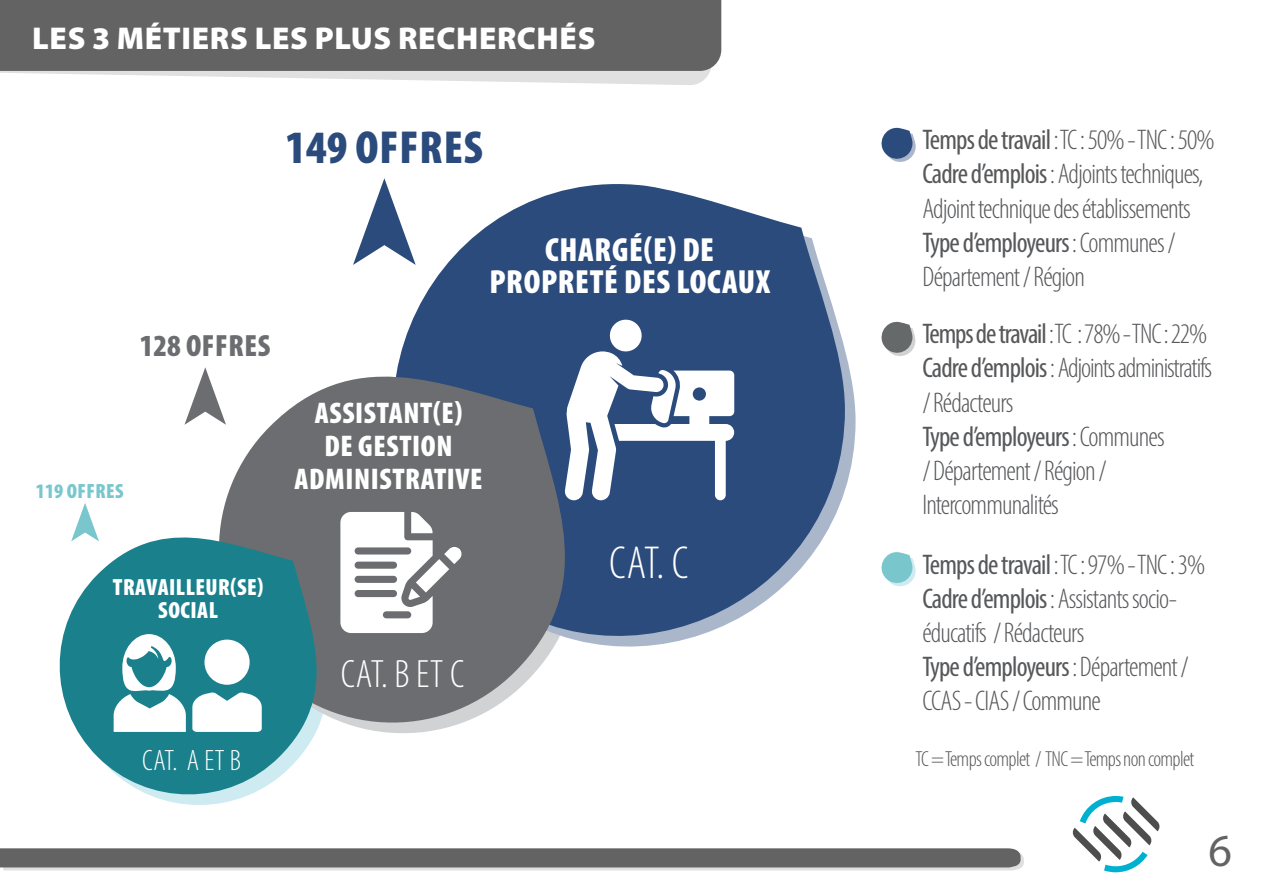
<style>
.page{position:relative;width:1263px;height:893px;background:#fff}
.page>*{position:absolute;margin:0;border:0;box-sizing:border-box;transform-origin:0 0}
.titre_petit{font:900 condensed 46.5px "Myriad Pro";letter-spacing:.02em;color:#2a4b7c}
.t1{font:300 condensed 46.5px "Myriad Pro";color:#fff}
.t2{font:45.9px "Myriad Pro";color:#646363}
.t3{font:300 condensed 39.75px "Myriad Pro";color:#fff}
.titre_petit-2{font:900 condensed 33.6px "Myriad Pro";letter-spacing:.02em;color:#fff}
.t4{font:900 31.65px "Myriad Pro";letter-spacing:.02em;color:#fff}
.titre_petit-3{font:900 condensed 30.9px "Myriad Pro";letter-spacing:.02em;color:#6c6d70}
.titre_petit-4{font:900 condensed 30px/33px "Myriad Pro";letter-spacing:.02em;color:#fff;text-align:center}
.t5{font:300 condensed 29.55px "Myriad Pro";color:#fff}
.t6{font:300 condensed 28.5px/34.2px "Myriad Pro";letter-spacing:-.03em;color:#57585a}
.t7{font:condensed 28.5px "Myriad Pro";letter-spacing:-.03em;color:#57585a}
.titre_petit-5{font:900 condensed 23.55px "Myriad Pro";letter-spacing:.02em;color:#fff}
.t8{font:300 condensed 21.9px "Myriad Pro";letter-spacing:-.03em;color:#57585a}
.titre_petit-6{font:900 condensed 20.7px "Myriad Pro";letter-spacing:.02em;color:#79c7cd}
.s1{font-weight:400}
.s2{font-weight:300}
</style>
<div class="page">
<svg style="left:403px;top:184px;width:442px;height:463px;fill:#2a4b7c"></svg>
<svg style="left:222px;top:344px;width:376px;height:389px;fill:#6c6d70"></svg>
<svg style="left:59px;top:513px;width:282px;height:292px;fill:#1a818c"></svg>
<svg style="left:353px;top:178px;width:63px;height:87px"></svg>
<svg style="left:184px;top:367px;width:42px;height:58px"></svg>
<svg style="left:71px;top:503px;width:28px;height:38px"></svg>
<svg style="left:881px;top:127px;width:35px;height:35px"></svg>
<svg style="left:881px;top:552px;width:34px;height:35px"></svg>
<svg style="left:881px;top:321px;width:34px;height:35px"></svg>
<svg style="left:114px;top:634px;width:72px;height:98px"></svg>
<svg style="left:0;top:848px;width:1024px;height:22px;background:#757474"></svg>
<svg style="left:0;top:71px;width:710px;height:14px;fill:#e0e0e0"></svg>
<div style="left:0;top:0;width:721px;height:71px;background:#646363"></div>
<svg style="left:192px;top:692px;width:70px;height:40px"></svg>
<div style="left:204px;top:640px;width:46px;height:45px;background:#fff;border-radius:50%"></div>
<svg style="left:1072px;top:796px;width:88px;height:76px"></svg>
<svg style="left:340px;top:512px;width:122px;height:121px"></svg>
<svg style="left:564px;top:318px;width:170px;height:182px"></svg>
<p class="t4" style="left:32px;top:17px;width:565px">LES 3 MÉTIERS LES PLUS RECHERCHÉS</p>
<p class="titre_petit" style="left:285px;top:117px;width:199px">149 OFFRES</p>
<p class="titre_petit-3" style="left:140px;top:326px;width:132px">128 OFFRES</p>
<p class="titre_petit-6" style="left:36px;top:478px;width:89px">119 OFFRES</p>
<p class="titre_petit-5" style="left:113px;top:572px;width:152px">TRAVAILLEUR(SE)</p>
<p class="titre_petit-5" style="left:158px;top:595px;width:61px">SOCIAL</p>
<p class="titre_petit-2" style="left:545px;top:228px;width:170px">CHARGÉ(E) DE</p>
<p class="titre_petit-2" style="left:489px;top:260px;width:282px">PROPRETÉ DES LOCAUX</p>
<p class="titre_petit-4" style="left:315px;top:396px;width:149px">ASSISTANT(E)</p>
<p class="titre_petit-4" style="left:295px;top:428px;width:189px">DE GESTION<br>ADMINISTRATIVE</p>
<p class="t3" style="left:341px;top:651px;width:125px">CAT. B ET C</p>
<p class="t1" style="left:609px;top:535px;width:81px">CAT. C</p>
<p class="t5" style="left:142px;top:743px;width:100px">CAT. A ET B</p>
<p class="t6" style="left:922px;top:123px;width:294px"><span class="s1">Temps de travail</span> : TC : 50% - TNC : 50%</p>
<p class="t6" style="left:922px;top:157px;width:283px"><span class="s1">Cadre d’emplois</span> : Adjoints techniques,<br>Adjoint technique des établissements<br><span class="s1">Type d’employeurs</span> : Communes /<br>Département / Région</p>
<p class="t6" style="left:922px;top:317px;width:286px"><span class="s1">Temps de travail</span> : TC : 78% - TNC : 22%</p>
<p class="t6" style="left:922px;top:351px;width:291px"><span class="s1">Cadre d’emplois</span> : Adjoints administratifs / Rédacteurs</p>
<p class="t6" style="left:922px;top:419px;width:244px"><span class="s1">Type d’employeurs</span> : Communes / Département / Région /<br>Intercommunalités</p>
<p class="t7" style="left:922px;top:547px;width:284px">Temps de travail <span class="s2">: TC : 97% - TNC : 3%</span></p>
<p class="t6" style="left:922px;top:581px;width:256px"><span class="s1">Cadre d’emplois</span> : Assistants socio&shy;éducatifs / Rédacteurs</p>
<p class="t6" style="left:922px;top:649px;width:268px"><span class="s1">Type d’employeurs</span> : Département /<br>CCAS - CIAS / Commune</p>
<p class="t8" style="left:915px;top:746px;width:280px">TC = Temps complet / TNC = Temps non complet</p>
<p class="t2" style="left:1208px;top:822px;width:25px">6</p>
</div>
